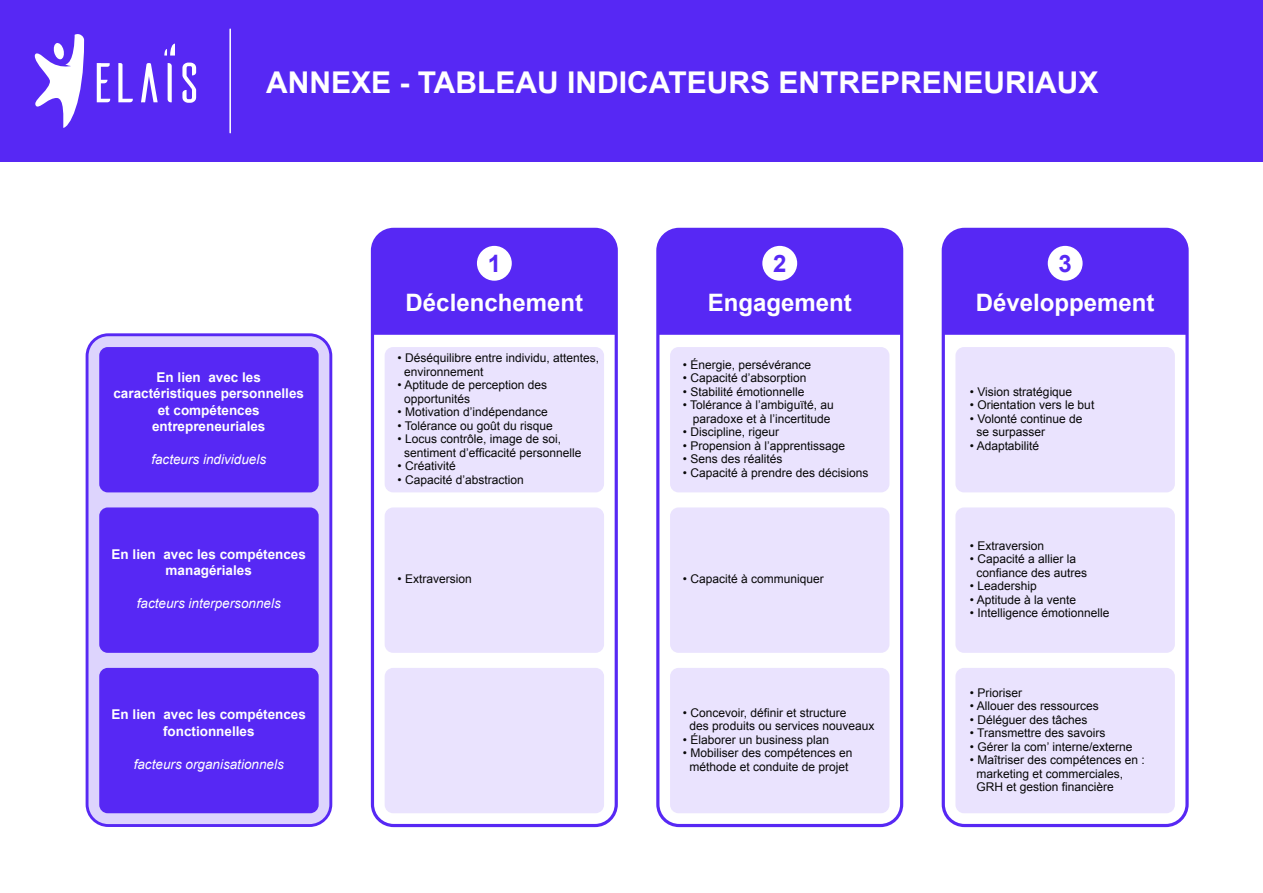
<style>
.page{position:relative;width:1263px;height:893px;background:#fff}
.page>*{position:absolute;margin:0;border:0;box-sizing:border-box;transform-origin:0 0}
.t1{font:700 30px "Arial";color:#fff}
.t2{font:700 24px "Arial";color:#fff}
.t3{font:700 24px "Arial";color:#5728f4}
.t4{font:700 13.5px/16.5px "Arial";color:#fff;text-align:center}
.t5{font:italic 13.5px "Arial";color:#fff}
.t6{font:12px/13.5px "Arial";color:#070707}
</style>
<div class="page">
<div style="left:0;top:0;width:1263px;height:162px;background:#5728f4"></div>
<svg style="left:35px;top:34px;width:49px;height:94px"></svg>
<svg style="left:97px;top:63px;width:13px;height:39px"></svg>
<svg style="left:118px;top:63px;width:15px;height:39px"></svg>
<svg style="left:141px;top:63px;width:17px;height:39px"></svg>
<svg style="left:164px;top:44px;width:11px;height:12px"></svg>
<svg style="left:168px;top:63px;width:4px;height:39px"></svg>
<svg style="left:182px;top:63px;width:14px;height:40px"></svg>
<div style="left:87px;top:335px;width:244px;height:490px;background:#ddd4fd;border-radius:21px"></div>
<div style="left:86px;top:333px;width:246px;height:494px;border:3px solid #5728f4;border-radius:21px"></div>
<div style="left:99px;top:347px;width:220px;height:145px;background:#5728f4;border-radius:9px"></div>
<div style="left:99px;top:668px;width:220px;height:145px;background:#5728f4;border-radius:9px"></div>
<div style="left:99px;top:507px;width:220px;height:146px;background:#5728f4;border-radius:9px"></div>
<div style="left:385px;top:347px;width:219px;height:145px;background:#eae3fe;border-radius:9px"></div>
<div style="left:385px;top:668px;width:219px;height:145px;background:#eae3fe;border-radius:9px"></div>
<div style="left:385px;top:507px;width:219px;height:146px;background:#eae3fe;border-radius:9px"></div>
<div style="left:670px;top:347px;width:219px;height:145px;background:#eae3fe;border-radius:9px"></div>
<div style="left:670px;top:668px;width:219px;height:145px;background:#eae3fe;border-radius:9px"></div>
<div style="left:670px;top:507px;width:219px;height:146px;background:#eae3fe;border-radius:9px"></div>
<div style="left:955px;top:347px;width:220px;height:145px;background:#eae3fe;border-radius:9px"></div>
<div style="left:955px;top:668px;width:220px;height:145px;background:#eae3fe;border-radius:9px"></div>
<div style="left:955px;top:507px;width:220px;height:146px;background:#eae3fe;border-radius:9px"></div>
<div style="left:371px;top:228px;width:247px;height:599px;border:3px solid #5728f4;border-radius:21px"></div>
<div style="left:656px;top:228px;width:247px;height:599px;border:3px solid #5728f4;border-radius:21px"></div>
<div style="left:942px;top:228px;width:247px;height:599px;border:3px solid #5728f4;border-radius:21px"></div>
<div style="left:372px;top:229px;width:244px;height:106px;background:#5728f4"></div>
<div style="left:477px;top:246px;width:35px;height:35px;background:#fff;border-radius:50%"></div>
<div style="left:658px;top:229px;width:244px;height:106px;background:#5728f4"></div>
<div style="left:762px;top:246px;width:35px;height:35px;background:#fff;border-radius:50%"></div>
<div style="left:943px;top:229px;width:244px;height:106px;background:#5728f4"></div>
<div style="left:1048px;top:246px;width:34px;height:35px;background:#fff;border-radius:50%"></div>
<hr style="left:229px;top:29px;width:2px;height:104px;background:#fff">
<h1 class="t1" style="left:266px;top:62px;width:834px">ANNEXE - TABLEAU INDICATEURS ENTREPRENEURIAUX</h1>
<p class="t4" style="left:113px;top:369px;width:192px">En lien avec les caractéristiques personnelles et compétences entrepreneuriales</p>
<p class="t5" style="left:151px;top:451px;width:116px">facteurs individuels</p>
<p class="t4" style="left:112px;top:546px;width:196px">En lien avec les compétences managériales</p>
<p class="t5" style="left:137px;top:595px;width:146px">facteurs interpersonnels</p>
<p class="t4" style="left:112px;top:706px;width:196px">En lien avec les compétences fonctionnelles</p>
<p class="t5" style="left:134px;top:755px;width:152px">facteurs organisationnels</p>
<h2 class="t3" style="left:488px;top:247px;width:15px">1</h2>
<h2 class="t2" style="left:406px;top:286px;width:179px">Déclenchement</h2>
<p class="t6" style="left:404px;top:351px;width:196px;text-indent:-7px">• Déséquilibre entre individu, attentes, environnement</p>
<p class="t6" style="left:404px;top:378px;width:144px;text-indent:-7px">• Aptitude de perception des opportunités</p>
<p class="t6" style="left:398px;top:405px;width:152px">• Motivation d’indépendance</p>
<p class="t6" style="left:398px;top:419px;width:157px">• Tolérance ou goût du risque</p>
<p class="t6" style="left:404px;top:432px;width:179px;text-indent:-7px">• Locus contrôle, image de soi, sentiment d’efficacité personnelle</p>
<p class="t6" style="left:398px;top:459px;width:60px">• Créativité</p>
<p class="t6" style="left:398px;top:473px;width:128px">• Capacité d’abstraction</p>
<h2 class="t3" style="left:773px;top:247px;width:15px">2</h2>
<h2 class="t2" style="left:708px;top:286px;width:146px">Engagement</h2>
<p class="t6" style="left:683px;top:358px;width:130px">• Énergie, persévérance</p>
<p class="t6" style="left:683px;top:372px;width:125px">• Capacité d’absorption</p>
<p class="t6" style="left:683px;top:385px;width:123px">• Stabilité émotionnelle</p>
<p class="t6" style="left:683px;top:399px;width:152px;text-align:center">• Tolérance à l’ambiguïté, au paradoxe et à l’incertitude</p>
<p class="t6" style="left:683px;top:426px;width:98px">• Discipline, rigeur</p>
<p class="t6" style="left:683px;top:439px;width:164px">• Propension à l’apprentissage</p>
<p class="t6" style="left:683px;top:453px;width:101px">• Sens des réalités</p>
<p class="t6" style="left:683px;top:466px;width:187px">• Capacité à prendre des décisions</p>
<p class="t6" style="left:398px;top:572px;width:76px">• Extraversion</p>
<p class="t6" style="left:683px;top:572px;width:142px">• Capacité à communiquer</p>
<p class="t6" style="left:690px;top:706px;width:186px;text-indent:-7px">• Concevoir, définir et structure<br>des produits ou services nouveaux</p>
<p class="t6" style="left:683px;top:733px;width:148px">• Élaborer un business plan</p>
<p class="t6" style="left:683px;top:746px;width:171px;text-align:center">• Mobiliser des compétences en méthode et conduite de projet</p>
<h2 class="t3" style="left:1058px;top:247px;width:15px">3</h2>
<h2 class="t2" style="left:976px;top:286px;width:180px">Développement</h2>
<p class="t6" style="left:970px;top:385px;width:104px">• Vision stratégique</p>
<p class="t6" style="left:970px;top:399px;width:126px">• Orientation vers le but</p>
<p class="t6" style="left:976px;top:412px;width:107px;text-indent:-7px">• Volonté continue de se surpasser</p>
<p class="t6" style="left:970px;top:439px;width:71px">• Adaptabilité</p>
<p class="t6" style="left:970px;top:539px;width:76px">• Extraversion</p>
<p class="t6" style="left:976px;top:552px;width:112px;text-indent:-7px">• Capacité a allier la confiance des autres</p>
<p class="t6" style="left:970px;top:579px;width:68px">• Leadership</p>
<p class="t6" style="left:970px;top:593px;width:108px">• Aptitude à la vente</p>
<p class="t6" style="left:970px;top:606px;width:141px">• Intelligence émotionnelle</p>
<p class="t6" style="left:970px;top:686px;width:54px">• Prioriser</p>
<p class="t6" style="left:970px;top:699px;width:130px">• Allouer des ressources</p>
<p class="t6" style="left:970px;top:713px;width:119px">• Déléguer des tâches</p>
<p class="t6" style="left:970px;top:726px;width:137px">• Transmettre des savoirs</p>
<p class="t6" style="left:970px;top:740px;width:164px">• Gérer la com’ interne/externe</p>
<p class="t6" style="left:976px;top:753px;width:170px;text-indent:-7px">• Maîtriser des compétences en : marketing et commerciales,<br>GRH et gestion financière</p>
</div>
